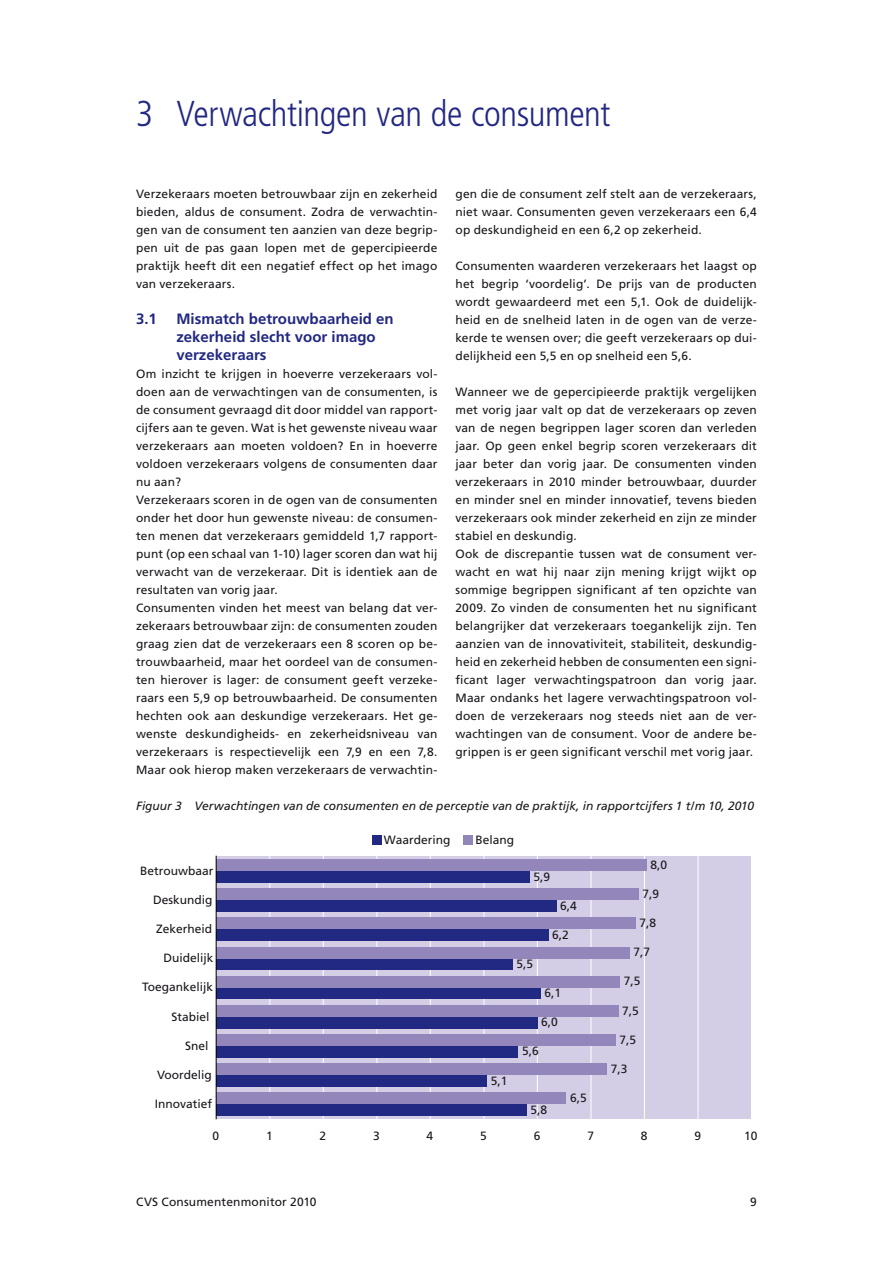
<style>
.page{position:relative;width:893px;height:1263px;background:#fff}
.page>*{position:absolute;margin:0;border:0;box-sizing:border-box;transform-origin:0 0}
.t1{font:300 condensed 36px "Frutiger";letter-spacing:-.01em;color:#222883}
.t2{font:700 15px/18px "Frutiger";color:#222883}
.t3{font:12px/18px "Frutiger";letter-spacing:.01em;color:#1a171c;text-align:justify}
.t4{font:italic 12px "Frutiger";color:#1a171c}
</style>
<div class="page">
<div style="left:216px;top:856px;width:535px;height:263px;background:#d3cee5"></div>
<hr style="left:270px;top:856px;width:1px;height:263px;background:#fff">
<hr style="left:323px;top:856px;width:1px;height:263px;background:#fff">
<hr style="left:377px;top:856px;width:1px;height:263px;background:#fff">
<hr style="left:430px;top:856px;width:1px;height:263px;background:#fff">
<hr style="left:484px;top:856px;width:1px;height:263px;background:#fff">
<hr style="left:537px;top:856px;width:1px;height:263px;background:#fff">
<hr style="left:591px;top:856px;width:1px;height:263px;background:#fff">
<hr style="left:644px;top:856px;width:1px;height:263px;background:#fff">
<hr style="left:698px;top:856px;width:1px;height:263px;background:#fff">
<div style="left:216px;top:1104px;width:310px;height:12px;background:#212983"></div>
<div style="left:216px;top:1075px;width:271px;height:12px;background:#212983"></div>
<div style="left:216px;top:1046px;width:302px;height:11px;background:#212983"></div>
<div style="left:216px;top:1017px;width:321px;height:11px;background:#212983"></div>
<div style="left:216px;top:987px;width:324px;height:12px;background:#212983"></div>
<div style="left:216px;top:958px;width:297px;height:12px;background:#212983"></div>
<div style="left:216px;top:929px;width:332px;height:12px;background:#212983"></div>
<div style="left:216px;top:900px;width:340px;height:12px;background:#212983"></div>
<div style="left:216px;top:871px;width:314px;height:12px;background:#212983"></div>
<div style="left:216px;top:1092px;width:350px;height:12px;background:#9286ba"></div>
<div style="left:216px;top:1063px;width:391px;height:12px;background:#9286ba"></div>
<div style="left:216px;top:1034px;width:400px;height:12px;background:#9286ba"></div>
<div style="left:216px;top:1005px;width:402px;height:12px;background:#9286ba"></div>
<div style="left:216px;top:976px;width:404px;height:11px;background:#9286ba"></div>
<div style="left:216px;top:947px;width:414px;height:11px;background:#9286ba"></div>
<div style="left:216px;top:917px;width:420px;height:12px;background:#9286ba"></div>
<div style="left:216px;top:888px;width:423px;height:12px;background:#9286ba"></div>
<div style="left:216px;top:859px;width:430px;height:12px;background:#9286ba"></div>
<hr style="left:216px;top:856px;width:1px;height:263px;background:#010000">
<div style="left:372px;top:835px;width:9px;height:9px;background:#212983"></div>
<div style="left:463px;top:835px;width:9px;height:9px;background:#9286ba"></div>
<h1 class="t1" style="left:136px;top:99px;width:476px">3 Verwachtingen van de consument</h1>
<p class="t3" style="left:136px;top:186px;width:303px">Verzekeraars moeten betrouwbaar zijn en zekerheid bieden, aldus de consument. Zodra de verwachtin&shy;gen van de consument ten aanzien van deze begrip&shy;pen uit de pas gaan lopen met de gepercipieerde praktijk heeft dit een negatief effect op het imago van verzekeraars.</p>
<p class="t2" style="left:136px;top:311px;width:22px">3.1</p>
<p class="t2" style="left:176px;top:311px;width:219px">Mismatch betrouwbaarheid en zekerheid slecht voor imago verzekeraars</p>
<p class="t3" style="left:136px;top:366px;width:303px;text-align:left">Om inzicht te krijgen in hoeverre verzekeraars vol&shy;doen aan de verwachtingen van de consumenten, is de consument gevraagd dit door middel van rapport&shy;cijfers aan te geven. Wat is het gewenste niveau waar verzekeraars aan moeten voldoen? En in hoeverre voldoen verzekeraars volgens de consumenten daar nu aan?<br>Verzekeraars scoren in de ogen van de consumenten onder het door hun gewenste niveau: de consumen&shy;ten menen dat verzekeraars gemiddeld 1,7 rapport&shy;punt (op een schaal van 1-10) lager scoren dan wat hij verwacht van de verzekeraar. Dit is identiek aan de resultaten van vorig jaar.<br>Consumenten vinden het meest van belang dat ver&shy;zekeraars betrouwbaar zijn: de consumenten zouden graag zien dat de verzekeraars een 8 scoren op be&shy;trouwbaarheid, maar het oordeel van de consumen&shy;ten hierover is lager: de consument geeft verzeke&shy;raars een 5,9 op betrouwbaarheid. De consumenten hechten ook aan deskundige verzekeraars. Het ge&shy;wenste deskundigheids- en zekerheidsniveau van verzekeraars is respectievelijk een 7,9 en een 7,8.<br>Maar ook hierop maken verzekeraars de verwachtin-</p>
<p class="t3" style="left:455px;top:186px;width:303px">gen die de consument zelf stelt aan de verzekeraars, niet waar. Consumenten geven verzekeraars een 6,4 op deskundigheid en een 6,2 op zekerheid.</p>
<p class="t3" style="left:455px;top:258px;width:303px">Consumenten waarderen verzekeraars het laagst op het begrip ‘voordelig’. De prijs van de producten wordt gewaardeerd met een 5,1. Ook de duidelijk&shy;heid en de snelheid laten in de ogen van de verze&shy;kerde te wensen over; die geeft verzekeraars op dui&shy;delijkheid een 5,5 en op snelheid een 5,6.</p>
<p class="t3" style="left:455px;top:384px;width:303px;text-align:left">Wanneer we de gepercipieerde praktijk vergelijken met vorig jaar valt op dat de verzekeraars op zeven van de negen begrippen lager scoren dan verleden jaar. Op geen enkel begrip scoren verzekeraars dit jaar beter dan vorig jaar. De consumenten vinden verzekeraars in 2010 minder betrouwbaar, duurder en minder snel en minder innovatief, tevens bieden verzekeraars ook minder zekerheid en zijn ze minder stabiel en deskundig.<br>Ook de discrepantie tussen wat de consument ver&shy;wacht en wat hij naar zijn mening krijgt wijkt op sommige begrippen significant af ten opzichte van 2009. Zo vinden de consumenten het nu significant belangrijker dat verzekeraars toegankelijk zijn. Ten aanzien van de innovativiteit, stabiliteit, deskundig&shy;heid en zekerheid hebben de consumenten een signi&shy;ficant lager verwachtingspatroon dan vorig jaar.<br>Maar ondanks het lagere verwachtingspatroon vol&shy;doen de verzekeraars nog steeds niet aan de ver&shy;wachtingen van de consument. Voor de andere be&shy;grippen is er geen significant verschil met vorig jaar.</p>
<p class="t4" style="left:136px;top:801px;width:620px">Figuur 3 Verwachtingen van de consumenten en de perceptie van de praktijk, in rapportcijfers 1 t/m 10, 2010</p>
<p class="t3" style="left:384px;top:832px;width:68px">Waardering</p>
<p class="t3" style="left:475px;top:832px;width:40px">Belang</p>
<p class="t3" style="left:140px;top:862px;width:75px">Betrouwbaar</p>
<p class="t3" style="left:533px;top:868px;width:18px">5,9</p>
<p class="t3" style="left:650px;top:856px;width:18px">8,0</p>
<p class="t3" style="left:153px;top:892px;width:61px">Deskundig</p>
<p class="t3" style="left:560px;top:897px;width:18px">6,4</p>
<p class="t3" style="left:643px;top:886px;width:18px">7,9</p>
<p class="t3" style="left:156px;top:921px;width:58px">Zekerheid</p>
<p class="t3" style="left:552px;top:926px;width:18px">6,2</p>
<p class="t3" style="left:639px;top:915px;width:18px">7,8</p>
<p class="t3" style="left:164px;top:950px;width:52px">Duidelijk</p>
<p class="t3" style="left:517px;top:956px;width:18px">5,5</p>
<p class="t3" style="left:633px;top:944px;width:18px">7,7</p>
<p class="t3" style="left:142px;top:979px;width:73px">Toegankelijk</p>
<p class="t3" style="left:544px;top:985px;width:18px">6,1</p>
<p class="t3" style="left:624px;top:973px;width:18px">7,5</p>
<p class="t3" style="left:172px;top:1008px;width:40px">Stabiel</p>
<p class="t3" style="left:541px;top:1014px;width:18px">6,0</p>
<p class="t3" style="left:622px;top:1002px;width:18px">7,5</p>
<p class="t3" style="left:185px;top:1037px;width:25px">Snel</p>
<p class="t3" style="left:522px;top:1043px;width:18px">5,6</p>
<p class="t3" style="left:619px;top:1031px;width:18px">7,5</p>
<p class="t3" style="left:157px;top:1067px;width:56px">Voordelig</p>
<p class="t3" style="left:491px;top:1072px;width:18px">5,1</p>
<p class="t3" style="left:611px;top:1061px;width:18px">7,3</p>
<p class="t3" style="left:155px;top:1096px;width:59px">Innovatief</p>
<p class="t3" style="left:530px;top:1101px;width:18px">5,8</p>
<p class="t3" style="left:570px;top:1090px;width:18px">6,5</p>
<p class="t3" style="left:213px;top:1128px;width:8px">0</p>
<p class="t3" style="left:266px;top:1128px;width:8px">1</p>
<p class="t3" style="left:320px;top:1128px;width:8px">2</p>
<p class="t3" style="left:373px;top:1128px;width:8px">3</p>
<p class="t3" style="left:427px;top:1128px;width:8px">4</p>
<p class="t3" style="left:480px;top:1128px;width:8px">5</p>
<p class="t3" style="left:534px;top:1128px;width:8px">6</p>
<p class="t3" style="left:587px;top:1128px;width:8px">7</p>
<p class="t3" style="left:641px;top:1128px;width:8px">8</p>
<p class="t3" style="left:694px;top:1128px;width:8px">9</p>
<p class="t3" style="left:744px;top:1128px;width:15px">10</p>
<p class="t3" style="left:136px;top:1194px;width:182px">CVS Consumentenmonitor 2010</p>
<p class="t3" style="left:750px;top:1194px;width:8px">9</p>
</div>
